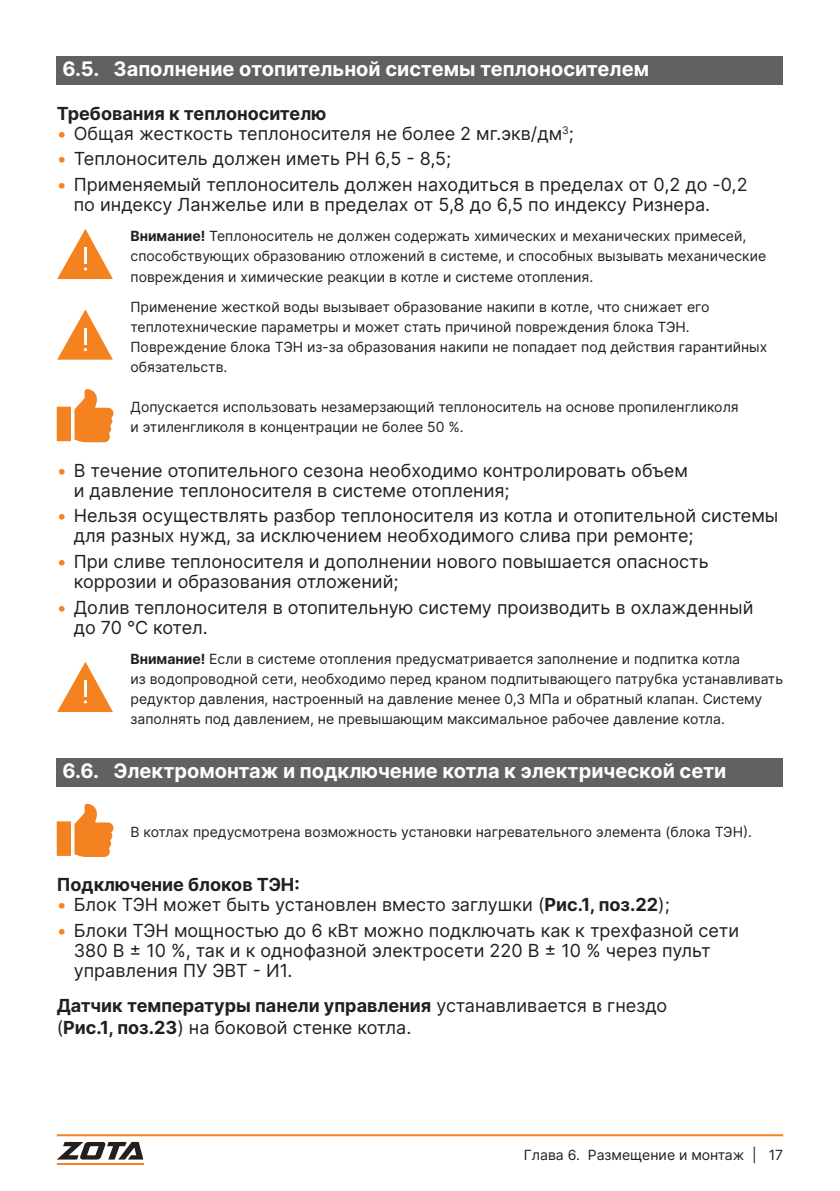
<style>
.page{position:relative;width:840px;height:1191px;background:#fff}
.page>*{position:absolute;margin:0;border:0;box-sizing:border-box;transform-origin:0 0}
.t1{font:700 20px "Inter";color:#fff}
.t2{font:18px/20px "Inter";color:#231f20}
.t3{font:700 18px/22px "Inter";color:#231f20}
.t4{font:14px/20px "Inter";color:#231f20}
.s1{color:#f58220}
.s2{font-weight:700}
.s3{font-weight:400}
</style>
<div class="page">
<hr style="left:57px;top:1134px;width:725px;height:2px;background:#f58220">
<svg style="left:57px;top:1142px;width:86px;height:17px"></svg>
<hr style="left:57px;top:1163px;width:86px;height:1px;background:#f58220">
<div style="left:57px;top:57px;width:725px;height:28px;background:#5f6162"></div>
<svg style="left:57px;top:309px;width:56px;height:51px"></svg>
<svg style="left:57px;top:662px;width:56px;height:50px"></svg>
<svg style="left:57px;top:229px;width:56px;height:50px"></svg>
<svg style="left:57px;top:389px;width:56px;height:53px"></svg>
<svg style="left:57px;top:804px;width:56px;height:53px"></svg>
<div style="left:57px;top:758px;width:725px;height:29px;background:#5f6162"></div>
<h1 class="t1" style="left:62px;top:54px;width:587px">6.5. Заполнение отопительной системы теплоносителем</h1>
<p class="t3" style="left:57px;top:102px;width:271px">Требования к теплоносителю</p>
<p class="t2" style="left:57px;top:123px;width:518px"><span class="s1">•</span> Общая жесткость теплоносителя не более 2 мг.экв/дм<sup>3</sup>;</p>
<p class="t2" style="left:57px;top:148px;width:396px"><span class="s1">•</span> Теплоноситель должен иметь PH 6,5 - 8,5;</p>
<p class="t2" style="left:74px;top:174px;width:675px;text-indent:-17px"><span class="s1">•</span> Применяемый теплоноситель должен находиться в пределах от 0,2 до -0,2 по индексу Ланжелье или в пределах от 5,8 до 6,5 по индексу Ризнера.</p>
<p class="t4" style="left:130px;top:226px;width:636px"><span class="s2">Внимание!</span> Теплоноситель не должен содержать химических и механических примесей, способствующих образованию отложений в системе, и способных вызывать механические повреждения и химические реакции в котле и системе отопления.</p>
<p class="t4" style="left:130px;top:297px;width:638px">Применение жесткой воды вызывает образование накипи в котле, что снижает его теплотехнические параметры и может стать причиной повреждения блока ТЭН.<br>Повреждение блока ТЭН из-за образования накипи не попадает под действия гарантийных обязательств.</p>
<p class="t4" style="left:130px;top:397px;width:609px">Допускается использовать незамерзающий теплоноситель на основе пропиленгликоля и этиленгликоля в концентрации не более 50 %.</p>
<p class="t2" style="left:74px;top:460px;width:615px;text-indent:-17px"><span class="s1">•</span> В течение отопительного сезона необходимо контролировать объем и давление теплоносителя в системе отопления;</p>
<p class="t2" style="left:74px;top:505px;width:705px;text-indent:-17px"><span class="s1">•</span> Нельзя осуществлять разбор теплоносителя из котла и отопительной системы для разных нужд, за исключением необходимого слива при ремонте;</p>
<p class="t2" style="left:74px;top:551px;width:636px;text-indent:-17px"><span class="s1">•</span> При сливе теплоносителя и дополнении нового повышается опасность коррозии и образования отложений;</p>
<p class="t2" style="left:74px;top:597px;width:681px;text-indent:-17px"><span class="s1">•</span> Долив теплоносителя в отопительную систему производить в охлажденный до 70 ℃ котел.</p>
<p class="t4" style="left:130px;top:649px;width:653px"><span class="s2">Внимание!</span> Если в системе отопления предусматривается заполнение и подпитка котла<br>из водопроводной сети, необходимо перед краном подпитывающего патрубка устанавливать редуктор давления, настроенный на давление менее 0,3 МПа и обратный клапан. Систему заполнять под давлением, не превышающим максимальное рабочее давление котла.</p>
<h1 class="t1" style="left:62px;top:756px;width:665px">6.6. Электромонтаж и подключение котла к электрической сети</h1>
<p class="t4" style="left:130px;top:821px;width:622px">В котлах предусмотрена возможность установки нагревательного элемента (блока ТЭН).</p>
<p class="t3" style="left:57px;top:873px;width:244px">Подключение блоков ТЭН:</p>
<p class="t2" style="left:57px;top:894px;width:614px"><span class="s1">•</span> Блок ТЭН может быть установлен вместо заглушки (<span class="s2">Рис.1, поз.22</span>);</p>
<p class="t2" style="left:74px;top:920px;width:666px;text-indent:-17px"><span class="s1">•</span> Блоки ТЭН мощностью до 6 кВт можно подключать как к трехфазной сети<br>380 В ± 10 %, так и к однофазной электросети 220 В ± 10 % через пульт управления ПУ ЭВТ - И1.</p>
<p class="t3" style="left:57px;top:993px;width:611px">Датчик температуры панели управления <span class="s3">устанавливается в гнездо (</span>Рис.1, поз.23<span class="s3">) на боковой стенке котла.</span></p>
<p class="t4" style="left:523px;top:1144px;width:261px">Глава 6. Размещение и монтаж | 17</p>
</div>
